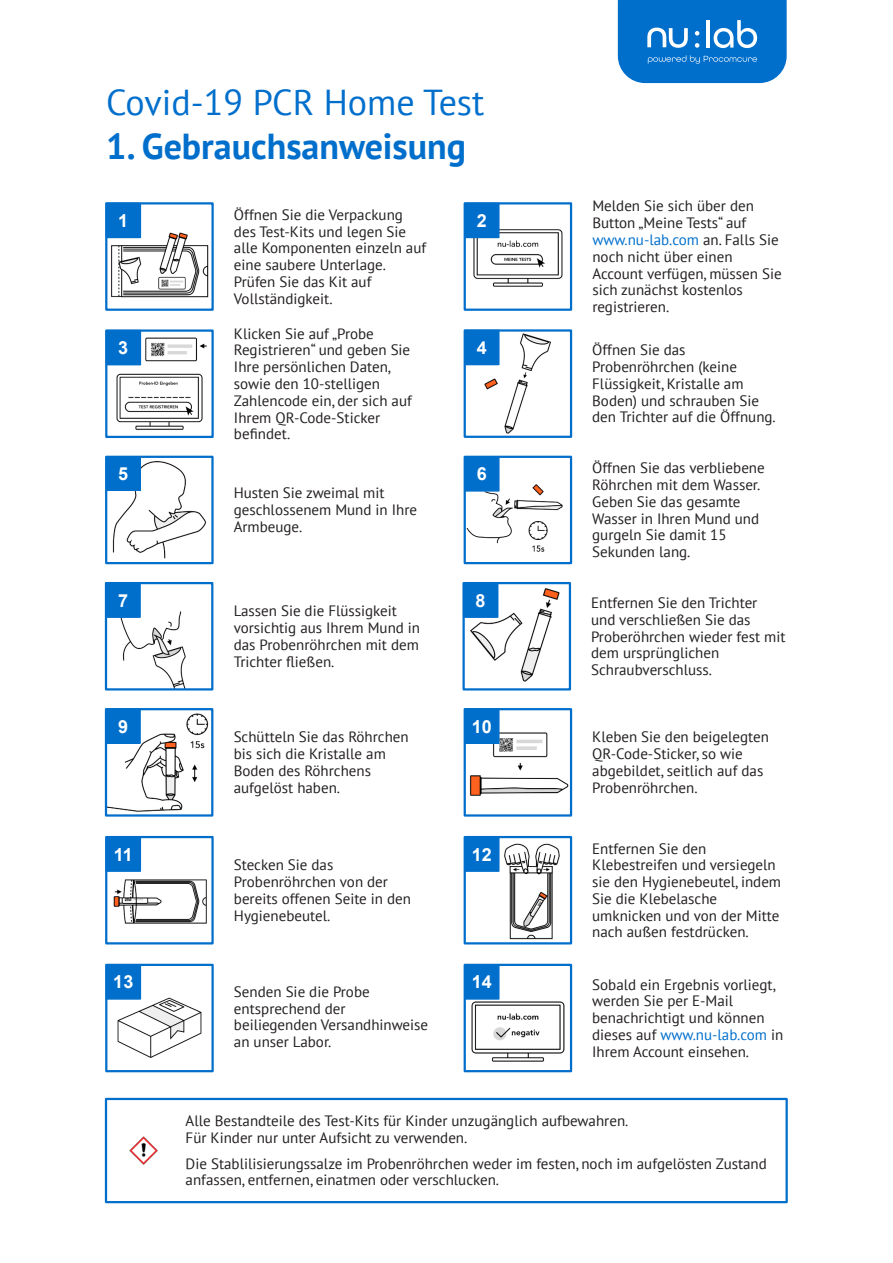
<style>
.page{position:relative;width:893px;height:1263px;background:#fff}
.page>*{position:absolute;margin:0;border:0;box-sizing:border-box;transform-origin:0 0}
.t1{font:700 36px "PT Sans";color:#006fcc}
.t2{font:36px "PT Sans";color:#006fcc}
.t3{font:700 18px "Arial";color:#fff}
.t4{font:15px/16.8px "PT Sans";color:#231f20}
.s1{color:#006fcc}
</style>
<div class="page">
<img style="left:108px;top:213px;width:101px;height:85px">
<div style="left:105px;top:202px;width:109px;height:109px;border:2px solid #006fcc"></div>
<div style="left:106px;top:203px;width:35px;height:35px;background:#006fcc"></div>
<img style="left:108px;top:332px;width:99px;height:98px">
<div style="left:105px;top:329px;width:109px;height:109px;border:2px solid #006fcc"></div>
<div style="left:106px;top:330px;width:35px;height:35px;background:#006fcc"></div>
<img style="left:120px;top:611px;width:66px;height:76px">
<div style="left:105px;top:582px;width:108px;height:108px;border:2px solid #006fcc"></div>
<div style="left:105px;top:582px;width:36px;height:36px;background:#006fcc;border:2px solid #006fcc"></div>
<img style="left:108px;top:713px;width:101px;height:99px">
<div style="left:105px;top:708px;width:108px;height:109px;border:2px solid #006fcc"></div>
<div style="left:105px;top:708px;width:36px;height:36px;background:#006fcc"></div>
<img style="left:113px;top:848px;width:94px;height:76px">
<div style="left:105px;top:836px;width:109px;height:108px;border:2px solid #006fcc"></div>
<div style="left:105px;top:836px;width:36px;height:36px;background:#006fcc;border:2px solid #006fcc"></div>
<img style="left:117px;top:977px;width:85px;height:81px">
<div style="left:105px;top:964px;width:109px;height:108px;border:2px solid #006fcc"></div>
<div style="left:106px;top:964px;width:35px;height:36px;background:#006fcc"></div>
<img style="left:467px;top:332px;width:84px;height:102px">
<div style="left:464px;top:329px;width:108px;height:109px;border:2px solid #006fcc"></div>
<div style="left:464px;top:330px;width:35px;height:35px;background:#006fcc"></div>
<svg style="left:618px;top:0;width:169px;height:83px;background:#197dd0"></svg>
<img style="left:467px;top:205px;width:96px;height:82px">
<div style="left:464px;top:202px;width:108px;height:109px;border:2px solid #006fcc"></div>
<div style="left:464px;top:203px;width:35px;height:35px;background:#006fcc"></div>
<img style="left:467px;top:464px;width:96px;height:88px">
<div style="left:464px;top:456px;width:108px;height:108px;border:2px solid #006fcc"></div>
<div style="left:464px;top:456px;width:35px;height:36px;background:#006fcc"></div>
<img style="left:470px;top:585px;width:90px;height:97px">
<div style="left:462px;top:582px;width:109px;height:108px;border:2px solid #006fcc"></div>
<div style="left:463px;top:582px;width:35px;height:36px;background:#006fcc"></div>
<img style="left:470px;top:711px;width:99px;height:85px">
<div style="left:464px;top:708px;width:108px;height:109px;border:2px solid #006fcc"></div>
<div style="left:464px;top:708px;width:35px;height:36px;background:#006fcc"></div>
<img style="left:499px;top:839px;width:61px;height:101px">
<div style="left:464px;top:836px;width:108px;height:108px;border:2px solid #006fcc"></div>
<div style="left:464px;top:836px;width:35px;height:36px;background:#006fcc"></div>
<img style="left:112px;top:459px;width:95px;height:100px">
<div style="left:105px;top:456px;width:109px;height:108px;border:2px solid #006fcc"></div>
<div style="left:106px;top:457px;width:34px;height:34px;background:#006fcc"></div>
<img style="left:471px;top:974px;width:94px;height:88px">
<div style="left:464px;top:964px;width:108px;height:108px;border:2px solid #006fcc"></div>
<div style="left:464px;top:964px;width:35px;height:36px;background:#006fcc"></div>
<div style="left:105px;top:1098px;width:683px;height:105px;border:2px solid #006fcc"></div>
<img style="left:129px;top:1136px;width:28px;height:28px">
<h1 class="t2" style="left:106px;top:88px;width:380px">Covid-19 PCR Home Test</h1>
<h1 class="t1" style="left:106px;top:132px;width:361px">1. Gebrauchsanweisung</h1>
<p class="t3" style="left:118px;top:214px;width:12px">1</p>
<p class="t4" style="left:234px;top:208px;width:194px">Öffnen Sie die Verpackung des Test-Kits und legen Sie alle Komponenten einzeln auf eine saubere Unterlage.<br>Prüfen Sie das Kit auf<br>Vollständigkeit.</p>
<p class="t3" style="left:477px;top:214px;width:12px">2</p>
<p class="t3" style="left:118px;top:341px;width:12px">3</p>
<p class="t4" style="left:234px;top:326px;width:179px">Klicken Sie auf „Probe<br>Registrieren“ und geben Sie<br>Ihre persönlichen Daten, sowie den 10-stelligen<br>Zahlencode ein, der sich auf<br>Ihrem QR-Code-Sticker befindet.</p>
<p class="t3" style="left:477px;top:341px;width:12px">4</p>
<p class="t3" style="left:118px;top:467px;width:12px">5</p>
<p class="t3" style="left:477px;top:467px;width:12px">6</p>
<p class="t4" style="left:234px;top:486px;width:185px">Husten Sie zweimal mit geschlossenem Mund in Ihre<br>Armbeuge.</p>
<p class="t3" style="left:118px;top:593px;width:12px">7</p>
<p class="t4" style="left:234px;top:604px;width:188px">Lassen Sie die Flüssigkeit vorsichtig aus Ihrem Mund in das Probenröhrchen mit dem<br>Trichter fließen.</p>
<p class="t3" style="left:476px;top:593px;width:12px">8</p>
<p class="t3" style="left:118px;top:719px;width:12px">9</p>
<p class="t4" style="left:234px;top:730px;width:177px">Schütteln Sie das Röhrchen bis sich die Kristalle am<br>Boden des Röhrchens aufgelöst haben.</p>
<p class="t3" style="left:472px;top:719px;width:22px">10</p>
<p class="t3" style="left:114px;top:847px;width:21px">11</p>
<p class="t4" style="left:234px;top:858px;width:179px">Stecken Sie das<br>Probenröhrchen von der bereits offenen Seite in den<br>Hygienebeutel.</p>
<p class="t3" style="left:472px;top:847px;width:22px">12</p>
<p class="t3" style="left:113px;top:975px;width:22px">13</p>
<p class="t4" style="left:234px;top:985px;width:196px">Senden Sie die Probe entsprechend der beiliegenden Versandhinweise an unser Labor.</p>
<p class="t3" style="left:472px;top:975px;width:22px">14</p>
<p class="t4" style="left:592px;top:199px;width:191px">Melden Sie sich über den<br>Button „Meine Tests“ auf <span class="s1">www.nu-lab.com</span> an. Falls Sie noch nicht über einen<br>Account verfügen, müssen Sie sich zunächst kostenlos registrieren.</p>
<p class="t4" style="left:592px;top:343px;width:185px">Öffnen Sie das<br>Probenröhrchen (keine<br>Flüssigkeit, Kristalle am<br>Boden) und schrauben Sie den Trichter auf die Öffnung.</p>
<p class="t4" style="left:592px;top:461px;width:174px">Öffnen Sie das verbliebene<br>Röhrchen mit dem Wasser.<br>Geben Sie das gesamte<br>Wasser in Ihren Mund und gurgeln Sie damit 15<br>Sekunden lang.</p>
<p class="t4" style="left:591px;top:596px;width:196px">Entfernen Sie den Trichter<br>und verschließen Sie das<br>Proberöhrchen wieder fest mit dem ursprünglichen<br>Schraubverschluss.</p>
<p class="t4" style="left:592px;top:730px;width:178px">Kleben Sie den beigelegten<br>QR-Code-Sticker, so wie abgebildet, seitlich auf das<br>Probenröhrchen.</p>
<p class="t4" style="left:592px;top:841px;width:190px">Entfernen Sie den<br>Klebestreifen und versiegeln sie den Hygienebeutel, indem<br>Sie die Klebelasche umknicken und von der Mitte nach außen festdrücken.</p>
<p class="t4" style="left:592px;top:977px;width:193px">Sobald ein Ergebnis vorliegt, werden Sie per E-Mail benachrichtigt und können dieses auf <span class="s1">www.nu-lab.com</span> in<br>Ihrem Account einsehen.</p>
<p class="t4" style="left:186px;top:1114px;width:444px">Alle Bestandteile des Test-Kits für Kinder unzugänglich aufbewahren.<br>Für Kinder nur unter Aufsicht zu verwenden.</p>
<p class="t4" style="left:186px;top:1156px;width:583px">Die Stablilisierungssalze im Probenröhrchen weder im festen, noch im aufgelösten Zustand anfassen, entfernen, einatmen oder verschlucken.</p>
</div>
